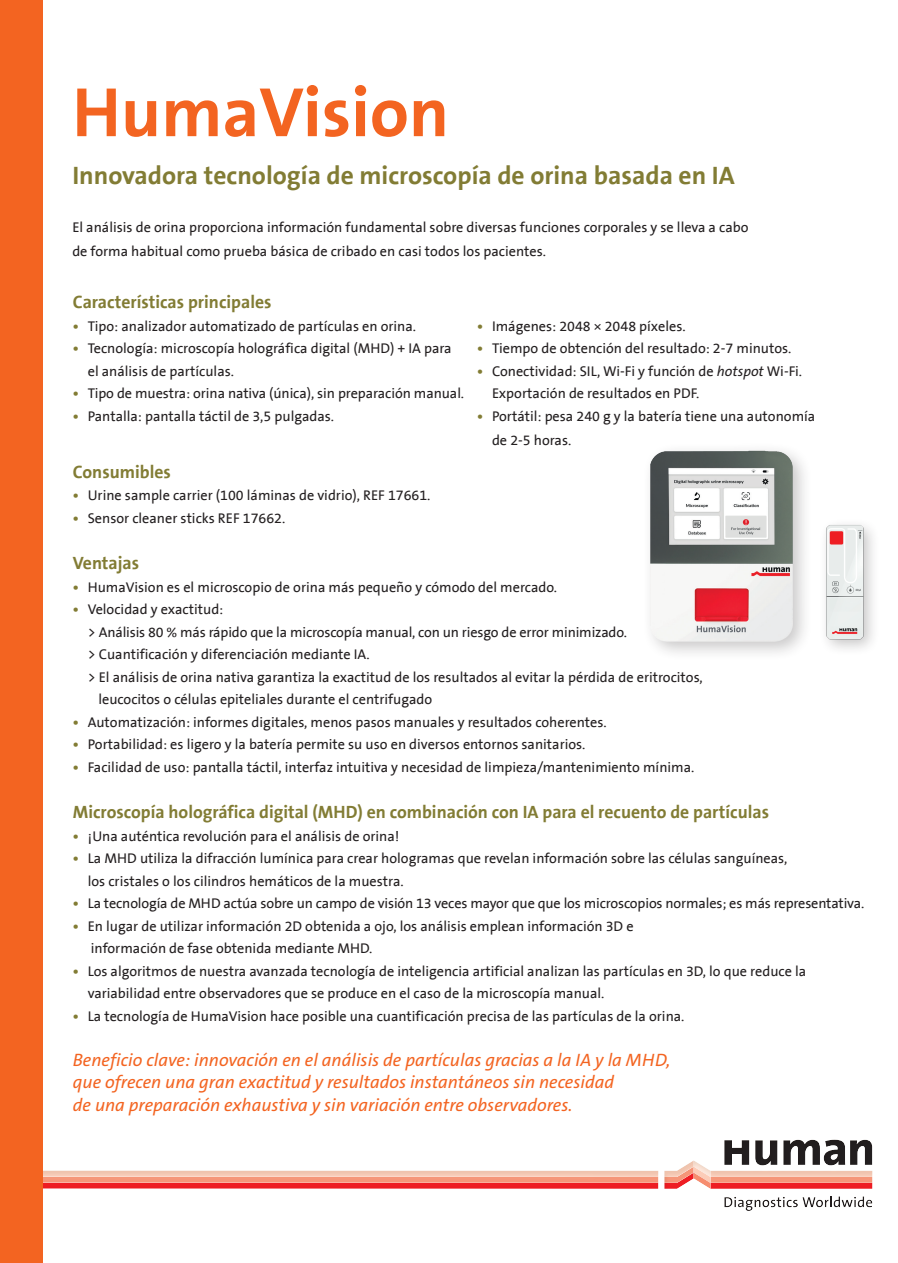
<style>
.page{position:relative;width:898px;height:1263px;background:#fff}
.page>*{position:absolute;margin:0;border:0;box-sizing:border-box;transform-origin:0 0}
.t1{font:700 70.5px "The Sans B7";color:#f36421}
.t2{font:700 25.5px "The Sans B7";color:#827c34}
.t3{font:italic 18px/22.5px "The Sans";color:#f36421}
.t4{font:700 18px "The Sans B7";color:#827c34}
.t5{font:14.25px/22.5px "The Sans B5 Plain";color:#231f20}
.s1{font-family:"The Sans B7";font-weight:700;color:#827c34}
.s2{font-family:"The Sans";font-style:italic}
</style>
<div class="page">
<div style="left:31px;top:1139px;width:842px;height:72px;background:#e6dccf;opacity:.5"></div>
<img style="left:650px;top:450px;width:154px;height:203px">
<img style="left:792px;top:474px;width:81px;height:179px">
<div style="left:0;top:0;width:43px;height:1263px;background:#f36421"></div>
<p class="t1" style="left:72px;top:75px;width:378px">HumaVision</p>
<p class="t2" style="left:72px;top:162px;width:663px">Innovadora tecnología de microscopía de orina basada en IA</p>
<p class="t5" style="left:72px;top:216px;width:677px;line-height:24px">El análisis de orina proporciona información fundamental sobre diversas funciones corporales y se lleva a cabo de forma habitual como prueba básica de cribado en casi todos los pacientes.</p>
<p class="t4" style="left:73px;top:293px;width:200px">Características principales</p>
<p class="t5" style="left:73px;top:315px;width:345px"><span class="s1">•</span> Tipo: analizador automatizado de partículas en orina.</p>
<p class="t5" style="left:88px;top:338px;width:365px;text-indent:-15px"><span class="s1">•</span> Tecnología: microscopía holográfica digital (MHD) + IA para el análisis de partículas.</p>
<p class="t5" style="left:73px;top:383px;width:392px"><span class="s1">•</span> Tipo de muestra: orina nativa (única), sin preparación manual.</p>
<p class="t5" style="left:73px;top:405px;width:263px"><span class="s1">•</span> Pantalla: pantalla táctil de 3,5 pulgadas.</p>
<p class="t5" style="left:477px;top:315px;width:210px"><span class="s1">•</span> Imágenes: 2048 × 2048 píxeles.</p>
<p class="t5" style="left:477px;top:338px;width:316px"><span class="s1">•</span> Tiempo de obtención del resultado: 2-7 minutos.</p>
<p class="t5" style="left:492px;top:360px;width:311px;text-indent:-15px"><span class="s1">•</span> Conectividad: SIL, Wi-Fi y función de <span class="s2">hotspot</span> Wi-Fi.<br>Exportación de resultados en PDF.</p>
<p class="t5" style="left:477px;top:405px;width:339px"><span class="s1">•</span> Portátil: pesa 240 g y la batería tiene una autonomía</p>
<p class="t5" style="left:492px;top:429px;width:81px">de 2-5 horas.</p>
<p class="t4" style="left:73px;top:462px;width:99px">Consumibles</p>
<p class="t5" style="left:73px;top:485px;width:359px"><span class="s1">•</span> Urine sample carrier (100 láminas de vidrio), REF 17661.</p>
<p class="t5" style="left:73px;top:507px;width:214px"><span class="s1">•</span> Sensor cleaner sticks REF 17662.</p>
<p class="t4" style="left:73px;top:554px;width:68px">Ventajas</p>
<p class="t5" style="left:73px;top:576px;width:485px"><span class="s1">•</span> HumaVision es el microscopio de orina más pequeño y cómodo del mercado.</p>
<p class="t5" style="left:73px;top:599px;width:152px"><span class="s1">•</span> Velocidad y exactitud:</p>
<p class="t5" style="left:88px;top:621px;width:540px">&gt; Análisis 80 % más rápido que la microscopía manual, con un riesgo de error minimizado.</p>
<p class="t5" style="left:88px;top:644px;width:283px">&gt; Cuantificación y diferenciación mediante IA.</p>
<p class="t5" style="left:88px;top:666px;width:616px">&gt; El análisis de orina nativa garantiza la exactitud de los resultados al evitar la pérdida de eritrocitos,</p>
<p class="t5" style="left:98px;top:689px;width:335px">leucocitos o células epiteliales durante el centrifugado</p>
<p class="t5" style="left:73px;top:711px;width:535px"><span class="s1">•</span> Automatización: informes digitales, menos pasos manuales y resultados coherentes.</p>
<p class="t5" style="left:73px;top:734px;width:514px"><span class="s1">•</span> Portabilidad: es ligero y la batería permite su uso en diversos entornos sanitarios.</p>
<p class="t5" style="left:73px;top:756px;width:623px"><span class="s1">•</span> Facilidad de uso: pantalla táctil, interfaz intuitiva y necesidad de limpieza/mantenimiento mínima.</p>
<p class="t4" style="left:73px;top:803px;width:697px">Microscopía holográfica digital (MHD) en combinación con IA para el recuento de partículas</p>
<p class="t5" style="left:73px;top:825px;width:328px"><span class="s1">•</span> ¡Una auténtica revolución para el análisis de orina!</p>
<p class="t5" style="left:88px;top:848px;width:700px;text-indent:-15px"><span class="s1">•</span> La MHD utiliza la difracción lumínica para crear hologramas que revelan información sobre las células sanguíneas, los cristales o los cilindros hemáticos de la muestra.</p>
<p class="t5" style="left:73px;top:893px;width:792px"><span class="s1">•</span> La tecnología de MHD actúa sobre un campo de visión 13 veces mayor que que los microscopios normales; es más representativa.</p>
<p class="t5" style="left:91px;top:915px;width:544px;text-indent:-18px"><span class="s1">•</span> En lugar de utilizar información 2D obtenida a ojo, los análisis emplean información 3D e información de fase obtenida mediante MHD.</p>
<p class="t5" style="left:88px;top:960px;width:719px;text-indent:-15px"><span class="s1">•</span> Los algoritmos de nuestra avanzada tecnología de inteligencia artificial analizan las partículas en 3D, lo que reduce la variabilidad entre observadores que se produce en el caso de la microscopía manual.</p>
<p class="t5" style="left:73px;top:1005px;width:613px"><span class="s1">•</span> La tecnología de HumaVision hace posible una cuantificación precisa de las partículas de la orina.</p>
<p class="t3" style="left:73px;top:1049px;width:599px">Beneficio clave: innovación en el análisis de partículas gracias a la IA y la MHD, que ofrecen una gran exactitud y resultados instantáneos sin necesidad<br>de una preparación exhaustiva y sin variación entre observadores.</p>
</div>
